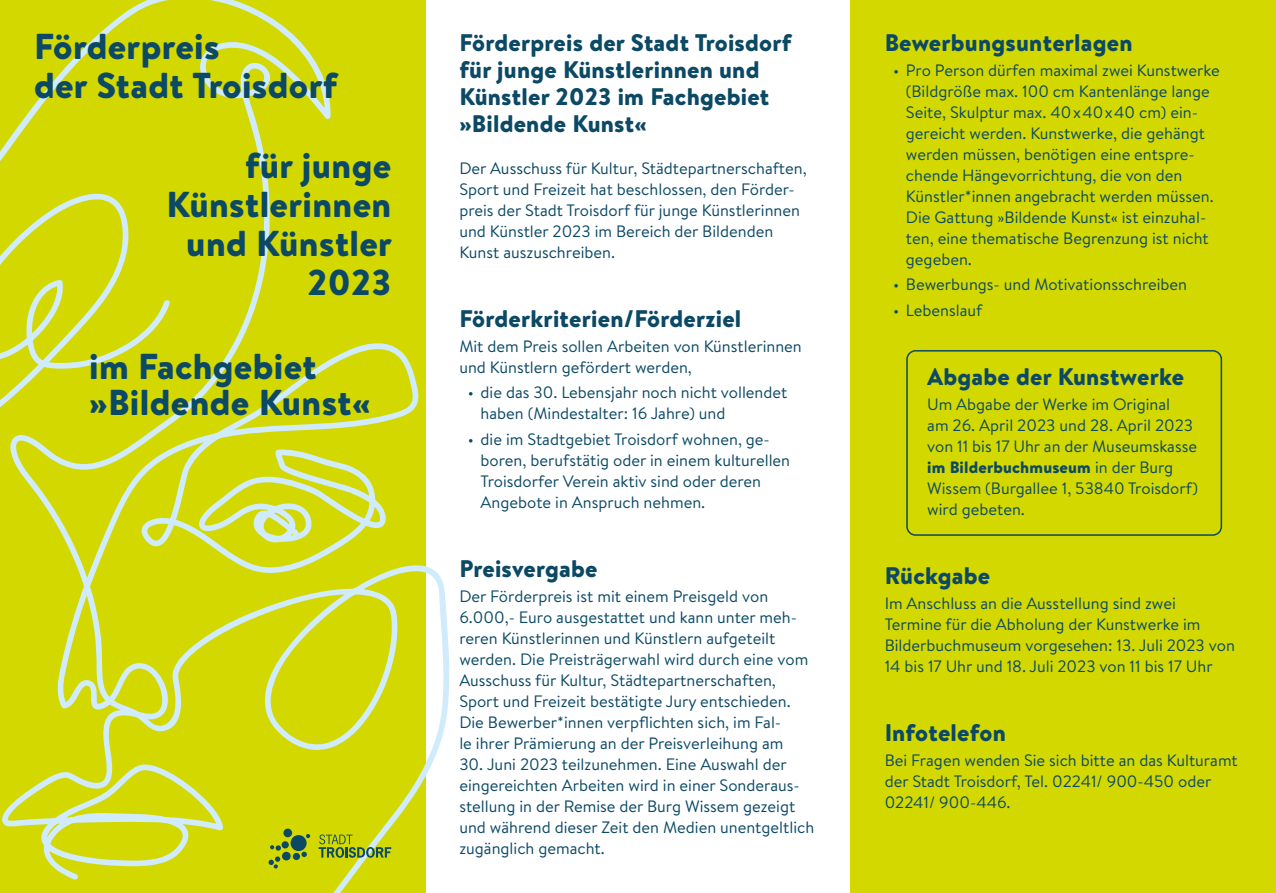
<style>
.page{position:relative;width:1276px;height:893px;background:#fff}
.page>*{position:absolute;margin:0;border:0;box-sizing:border-box;transform-origin:0 0}
.t1{font:900 36px/39px "Brandon Text";letter-spacing:.01em;color:#0b4965}
.t2{font:900 24px/27px "Brandon Text";letter-spacing:.01em;color:#0b4965}
.t3{font:16.5px/21px "Brandon Text";color:#0b4965}
.s1{font-weight:900}
</style>
<div class="page">
<div style="left:850px;top:0;width:426px;height:893px;background:#d3d800"></div>
<svg style="left:0;top:0;width:450px;height:893px;background:#d8de2e"></svg>
<svg style="left:0;top:341px;width:420px;height:540px;background:#d2da1e"></svg>
<svg style="left:0;top:193px;width:171px;height:274px;background:#d2da1c"></svg>
<svg style="left:319px;top:834px;width:72px;height:24px;background:#9ab02f"></svg>
<div style="left:290px;top:835px;width:17px;height:16px;background:#0b4965;border-radius:50%"></div>
<div style="left:293px;top:853px;width:7px;height:7px;background:#0b4965;border-radius:50%"></div>
<div style="left:283px;top:829px;width:9px;height:8px;background:#0b4965;border-radius:50%"></div>
<div style="left:282px;top:852px;width:9px;height:8px;background:#0b4965;border-radius:50%"></div>
<div style="left:282px;top:841px;width:7px;height:7px;background:#0b4965;border-radius:50%"></div>
<svg style="left:301px;top:852px;width:6px;height:5px"></svg>
<svg style="left:306px;top:834px;width:4px;height:4px"></svg>
<svg style="left:268px;top:845px;width:13px;height:23px"></svg>
<div style="left:906px;top:350px;width:316px;height:186px;border:2px solid #0b4965;border-radius:9px"></div>
<p class="t1" style="left:34px;top:27px;width:305px">Förderpreis<br>der Stadt Troisdorf</p>
<h1 class="t1" style="left:166px;top:146px;width:227px;text-align:right">für junge<br>Künstlerinnen und Künstler<br>2023</h1>
<p class="t1" style="left:89px;top:348px;width:283px;line-height:36px">im Fachgebiet »Bildende Kunst«</p>
<h2 class="t2" style="left:459px;top:29px;width:334px">Förderpreis der Stadt Troisdorf für junge Künstlerinnen und<br>Künstler 2023 im Fachgebiet »Bildende Kunst«</h2>
<p class="t3" style="left:459px;top:157px;width:349px">Der Ausschuss für Kultur, Städtepartnerschaften, Sport und Freizeit hat beschlossen, den Förder&shy;preis der Stadt Troisdorf für junge Künstlerinnen und Künstler 2023 im Bereich der Bildenden Kunst auszuschreiben.</p>
<h2 class="t2" style="left:459px;top:305px;width:283px">Förderkriterien/Förderziel</h2>
<p class="t3" style="left:459px;top:335px;width:344px">Mit dem Preis sollen Arbeiten von Künstlerinnen und Künstlern gefördert werden,</p>
<p class="t3" style="left:480px;top:382px;width:308px;text-indent:-13px">• die das 30. Lebensjahr noch nicht vollendet haben (Mindestalter: 16 Jahre) und</p>
<p class="t3" style="left:480px;top:428px;width:311px;text-indent:-13px">• die im Stadtgebiet Troisdorf wohnen, ge&shy;boren, berufstätig oder in einem kulturellen Troisdorfer Verein aktiv sind oder deren Angebote in Anspruch nehmen.</p>
<h2 class="t2" style="left:459px;top:554px;width:140px">Preisvergabe</h2>
<p class="t3" style="left:459px;top:585px;width:350px">Der Förderpreis ist mit einem Preisgeld von 6.000,- Euro ausgestattet und kann unter meh&shy;reren Künstlerinnen und Künstlern aufgeteilt werden. Die Preisträgerwahl wird durch eine vom Ausschuss für Kultur, Städtepartnerschaften, Sport und Freizeit bestätigte Jury entschieden.<br>Die Bewerber*innen verpfichten sich, im Fal-<br>le ihrer Prämierung an der Preisverleihung am</p>
<p class="t3" style="left:459px;top:753px;width:356px">30. Juni 2023 teilzunehmen. Eine Auswahl der eingereichten Arbeiten wird in einer Sonderaus&shy;stellung in der Remise der Burg Wissem gezeigt und während dieser Zeit den Medien unentgeltlich zugänglich gemacht.</p>
<h2 class="t2" style="left:884px;top:29px;width:249px">Bewerbungsunterlagen</h2>
<p class="t3" style="left:906px;top:59px;width:315px;text-indent:-13px">• Pro Person dürfen maximal zwei Kunstwerke (Bildgröße max. 100 cm Kantenlänge lange Seite, Skulptur max. 40x40x40 cm) ein&shy;gereicht werden. Kunstwerke, die gehängt werden müssen, benötigen eine entspre&shy;chende Hängevorrichtung, die von den Künstler*innen angebracht werden müssen.<br>Die Gattung »Bildende Kunst« ist einzuhal&shy;ten, eine thematische Begrenzung ist nicht gegeben.</p>
<p class="t3" style="left:893px;top:274px;width:295px">• Bewerbungs- und Motivationsschreiben</p>
<p class="t3" style="left:893px;top:299px;width:91px">• Lebenslauf</p>
<p class="t2" style="left:927px;top:362px;width:258px">Abgabe der Kunstwerke</p>
<p class="t3" style="left:927px;top:393px;width:272px">Um Abgabe der Werke im Original<br>am 26. April 2023 und 28. April 2023 von 11 bis 17 Uhr an der Museumskasse <span class="s1">im Bilderbuchmuseum</span> in der Burg<br>Wissem (Burgallee 1, 53840 Troisdorf) wird gebeten.</p>
<h2 class="t2" style="left:884px;top:562px;width:107px">Rückgabe</h2>
<p class="t3" style="left:884px;top:592px;width:352px">Im Anschluss an die Ausstellung sind zwei Termine für die Abholung der Kunstwerke im Bilderbuchmuseum vorgesehen: 13. Juli 2023 von 14 bis 17 Uhr und 18. Juli 2023 von 11 bis 17 Uhr</p>
<h2 class="t2" style="left:884px;top:719px;width:123px">Infotelefon</h2>
<p class="t3" style="left:884px;top:750px;width:355px">Bei Fragen wenden Sie sich bitte an das Kulturamt der Stadt Troisdorf, Tel. 02241/ 900-450 oder<br>02241/ 900-446.</p>
</div>
